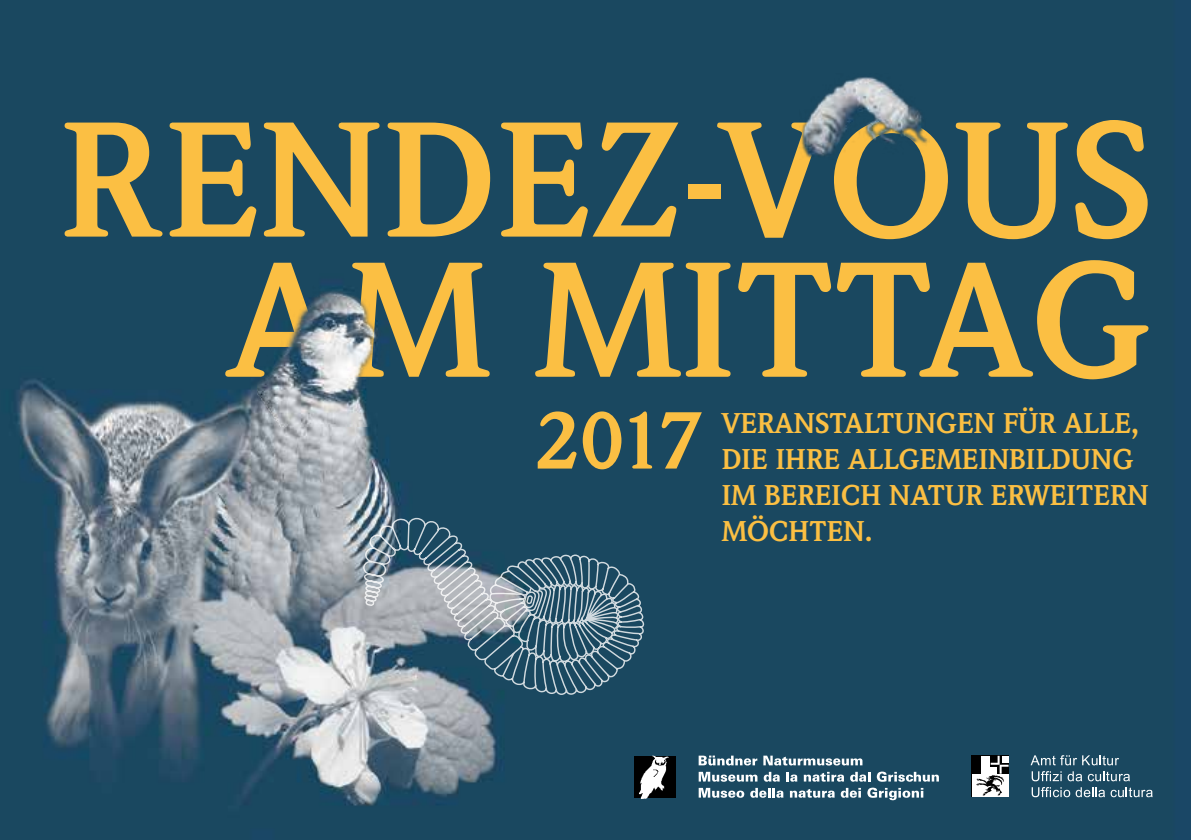
<style>
.page{position:relative;width:1191px;height:840px;background:#fff}
.page>*{position:absolute;margin:0;border:0;box-sizing:border-box;transform-origin:0 0}
.t1{font:700 160px/140px "Weidemann";letter-spacing:.005em;color:#fbbf43;text-align:right}
.t2{font:700 79px "Weidemann";color:#fbbf43}
.t3{font:700 28px/36px "Weidemann";letter-spacing:.005em;color:#fbbf43}
</style>
<div class="page">
<img style="left:0;top:0;width:1191px;height:839px">
<img style="left:257px;top:277px;width:159px;height:149px">
<img style="left:800px;top:74px;width:129px;height:85px">
<svg style="left:363px;top:516px;width:282px;height:184px;background:#587686"></svg>
<svg style="left:488px;top:569px;width:141px;height:92px;background:#5f7d8d"></svg>
<svg style="left:1030px;top:754px;width:100px;height:26px;background:#43697c"></svg>
<svg style="left:1031px;top:786px;width:121px;height:10px"></svg>
<div style="left:971px;top:754px;width:38px;height:42px;background:#000"></div>
<div style="left:972px;top:773px;width:36px;height:23px;background:#fff"></div>
<svg style="left:976px;top:755px;width:32px;height:40px"></svg>
<svg style="left:698px;top:755px;width:59px;height:10px"></svg>
<svg style="left:763px;top:755px;width:99px;height:10px"></svg>
<svg style="left:698px;top:787px;width:46px;height:10px"></svg>
<svg style="left:750px;top:787px;width:33px;height:10px"></svg>
<svg style="left:790px;top:788px;width:44px;height:9px"></svg>
<svg style="left:840px;top:787px;width:21px;height:10px"></svg>
<svg style="left:867px;top:787px;width:56px;height:12px"></svg>
<svg style="left:698px;top:771px;width:59px;height:10px"></svg>
<svg style="left:763px;top:771px;width:16px;height:10px"></svg>
<svg style="left:786px;top:771px;width:11px;height:10px"></svg>
<svg style="left:803px;top:771px;width:41px;height:10px"></svg>
<svg style="left:850px;top:771px;width:20px;height:10px"></svg>
<svg style="left:876px;top:771px;width:63px;height:10px"></svg>
<div style="left:634px;top:755px;width:42px;height:42px;background:#000"></div>
<img style="left:638px;top:754px;width:31px;height:44px">
<h1 class="t1" style="left:60px;top:113px;width:1091px">RENDEZ-VOUS<br>AM MITTAG</h1>
<h2 class="t2" style="left:536px;top:394px;width:167px">2017</h2>
<p class="t3" style="left:721px;top:405px;width:428px">VERANSTALTUNGEN FÜR ALLE,<br>DIE IHRE ALLGEMEINBILDUNG<br>IM BEREICH NATUR ERWEITERN<br>MÖCHTEN.</p>
</div>
